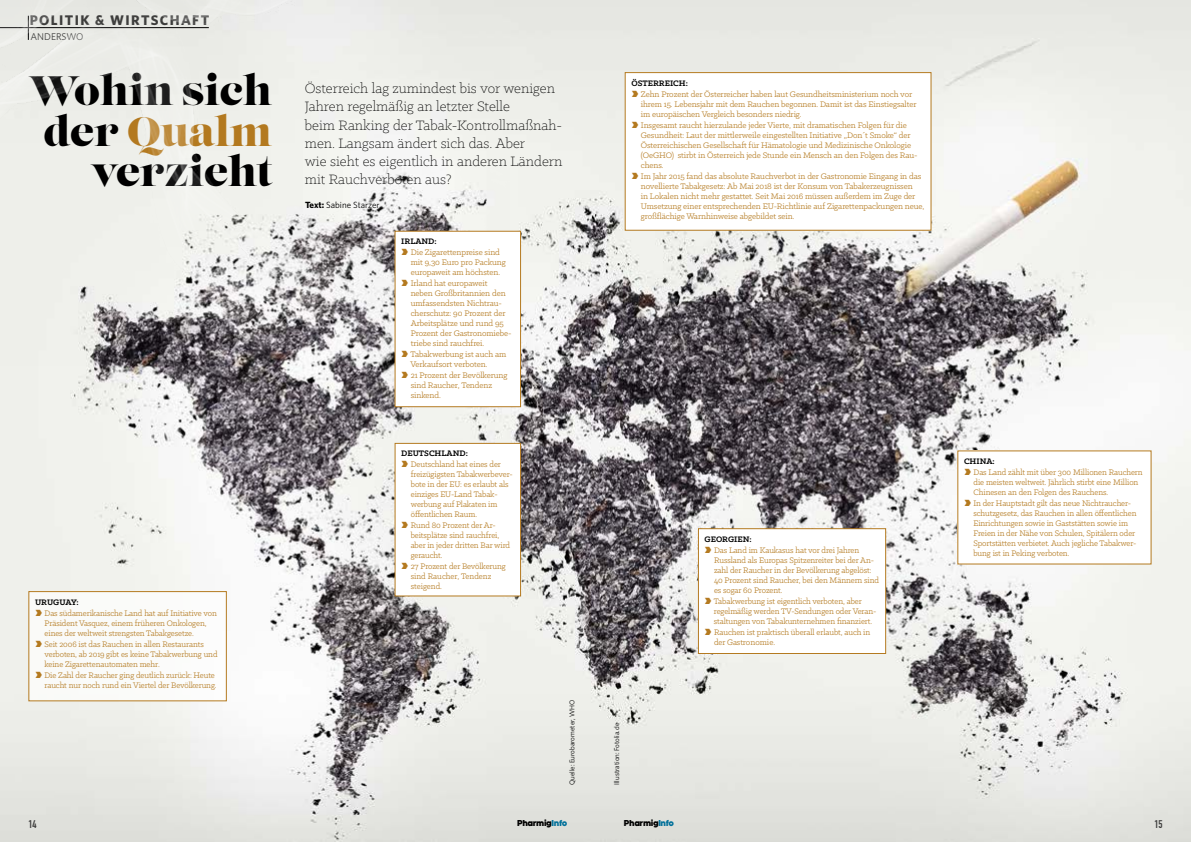
<style>
.page{position:relative;width:1191px;height:842px;background:#fff}
.page>*{position:absolute;margin:0;border:0;box-sizing:border-box;transform-origin:0 0}
.t1{font:41px/40px "Lust";color:#000;text-align:right}
.t2{font:300 15.3px/18.3px "Klinic Slab";color:#000}
.t3{font:700 14px "Whitney";letter-spacing:.1em;color:#3c3c3b}
.t4{font:11px "DIN Engschrift";color:#3c3c3b}
.t5{font:9.8px "Whitney";color:#3c3c3b}
.t6{font:9px/10px "Klinic Slab";letter-spacing:-.01em;color:#b47a20}
.t7{font:9px "Whitney";color:#000}
.t8{font:800 8px "Kessel 105";letter-spacing:-.05em;color:#000}
.t9{font:7px "Whitney";color:#000}
.s1{color:#b47a20}
.s2{font-weight:700;color:#000}
.s3{font-weight:700}
.s4{color:#00709a}
</style>
<div class="page">
<img style="left:0;top:0;width:1191px;height:842px">
<div style="left:29px;top:592px;width:197px;height:109px;background:#fff"></div>
<div style="left:28px;top:591px;width:199px;height:110px;border:1px solid #b47a20"></div>
<div style="left:957px;top:451px;width:194px;height:113px;background:#fff"></div>
<img style="left:0;top:0;width:509px;height:366px">
<div style="left:395px;top:231px;width:125px;height:176px;background:#fff"></div>
<div style="left:394px;top:231px;width:127px;height:176px;border:1px solid #b47a20"></div>
<div style="left:395px;top:443px;width:125px;height:153px;background:#fff"></div>
<div style="left:394px;top:443px;width:127px;height:153px;border:1px solid #b47a20"></div>
<div style="left:698px;top:529px;width:187px;height:124px;background:#fff"></div>
<div style="left:698px;top:528px;width:188px;height:126px;border:1px solid #b47a20"></div>
<div style="left:625px;top:73px;width:306px;height:157px;background:#fff"></div>
<div style="left:624px;top:72px;width:307px;height:159px;border:1px solid #b47a20"></div>
<h3 class="t3" style="left:30px;top:11px;width:181px">POLITIK &amp; WIRTSCHAFT</h3>
<p class="t5" style="left:30px;top:30px;width:55px">ANDERSWO</p>
<h1 class="t1" style="left:28px;top:73px;width:245px">Wohin sich der <span class="s1">Qualm </span>verzieht</h1>
<p class="t6" style="left:35px;top:596px;width:183px;line-height:11px"><span class="s2">URUGUAY:<br></span>❱Das südamerikanische Land hat auf Initiative von</p>
<p class="t6" style="left:45px;top:617px;width:163px">Präsident Vasquez, einem früheren Onkologen, eines der weltweit strengsten Tabakgesetze.</p>
<p class="t6" style="left:44px;top:638px;width:175px;text-indent:-9px">❱ Seit 2006 ist das Rauchen in allen Restaurants verboten, ab 2019 gibt es keine Tabakwerbung und keine Zigarettenautomaten mehr.</p>
<p class="t6" style="left:35px;top:669px;width:183px;text-align:right">❱Die Zahl der Raucher ging deutlich zurück: Heute raucht nur noch rund ein Viertel der Bevölkerung.</p>
<h2 class="t2" style="left:305px;top:79px;width:259px">Österreich lag zumindest bis vor wenigen Jahren regelmäßig an letzter Stelle<br>beim Ranking der Tabak-Kontrollmaßnah&shy;men. Langsam ändert sich das. Aber<br>wie sieht es eigentlich in anderen Ländern mit Rauchverboten aus?</h2>
<p class="t7" style="left:305px;top:199px;width:76px"><span class="s3">Text:</span> Sabine Starzer</p>
<p class="t6" style="left:401px;top:236px;width:100px;line-height:11px"><span class="s2">IRLAND:<br></span>❱Die Zigarettenpreise sind</p>
<p class="t6" style="left:411px;top:257px;width:97px">mit 9,30 Euro pro Packung europaweit am höchsten.</p>
<p class="t6" style="left:411px;top:278px;width:102px;text-indent:-9px">❱ Irland hat europaweit neben Großbritannien den umfassendsten Nichtrau&shy;cherschutz: 90 Prozent der<br>Arbeitsplätze und rund 95<br>Prozent der Gastronomiebe&shy;triebe sind rauchfrei.</p>
<p class="t6" style="left:410px;top:349px;width:97px;text-indent:-9px">❱Tabakwerbung ist auch am<br>Verkaufsort verboten.</p>
<p class="t6" style="left:411px;top:370px;width:98px;text-indent:-9px">❱ 21 Prozent der Bevölkerung sind Raucher, Tendenz sinkend.</p>
<p class="t6" style="left:401px;top:448px;width:101px;line-height:11px"><span class="s2">DEUTSCHLAND: </span>❱Deutschland hat eines der</p>
<p class="t6" style="left:411px;top:469px;width:103px">freizügigsten Tabakwerbever&shy;bote in der EU: es erlaubt als einziges EU-Land Tabak&shy;werbung auf Plakaten im öffentlichen Raum.</p>
<p class="t6" style="left:411px;top:520px;width:101px;text-indent:-9px">❱Rund 80 Prozent der Ar&shy;beitsplätze sind rauchfrei, aber in jeder dritten Bar wird geraucht.</p>
<p class="t6" style="left:411px;top:561px;width:97px;text-indent:-9px">❱ 27 Prozent der Bevölkerung sind Raucher, Tendenz steigend.</p>
<p class="t9" style="left:567px;top:785px;width:87px;rotate:-90deg">Quelle: Eurobarometer, WHO</p>
<p class="t6" style="left:631px;top:77px;width:282px;line-height:11px"><span class="s2">ÖSTERREICH:<br></span>❱ Zehn Prozent der Österreicher haben laut Gesundheitsministerium noch vor</p>
<p class="t6" style="left:641px;top:98px;width:277px">ihrem 15. Lebensjahr mit dem Rauchen begonnen. Damit ist das Einstiegsalter im europäischen Vergleich besonders niedrig.</p>
<p class="t6" style="left:641px;top:119px;width:278px;text-indent:-9px">❱ Insgesamt raucht hierzulande jeder Vierte, mit dramatischen Folgen für die Gesundheit: Laut der mittlerweile eingestellten Initiative „Don´t Smoke“ der Österreichischen Gesellschaft für Hämatologie und Medizinische Onkologie (OeGHO) stirbt in Österreich jede Stunde ein Mensch an den Folgen des Rau&shy;chens.</p>
<p class="t6" style="left:641px;top:170px;width:285px;text-indent:-9px">❱ Im Jahr 2015 fand das absolute Rauchverbot in der Gastronomie Eingang in das novellierte Tabakgesetz: Ab Mai 2018 ist der Konsum von Tabakerzeugnissen<br>in Lokalen nicht mehr gestattet. Seit Mai 2016 müssen außerdem im Zuge der Umsetzung einer entsprechenden EU-Richtlinie auf Zigarettenpackungen neue, großflächige Warnhinweise abgebildet sein.</p>
<p class="t9" style="left:612px;top:785px;width:64px;rotate:-90deg">Illustration: Fotolia.de</p>
<p class="t6" style="left:704px;top:533px;width:156px;line-height:11px"><span class="s2">GEORGIEN:<br></span>❱Das Land im Kaukasus hat vor drei Jahren</p>
<p class="t6" style="left:714px;top:555px;width:167px">Russland als Europas Spitzenreiter bei der An&shy;zahl der Raucher in der Bevölkerung abgelöst:<br>40 Prozent sind Raucher, bei den Männern sind es sogar 60 Prozent.</p>
<p class="t6" style="left:714px;top:596px;width:164px;text-indent:-9px">❱Tabakwerbung ist eigentlich verboten, aber regelmäßig werden TV-Sendungen oder Veran&shy;staltungen von Tabakunternehmen finanziert.</p>
<p class="t6" style="left:714px;top:627px;width:158px;text-indent:-9px">❱Rauchen ist praktisch überall erlaubt, auch in der Gastronomie.</p>
<p class="t6" style="left:964px;top:455px;width:180px;line-height:11px"><span class="s2">CHINA:<br></span>❱Das Land zählt mit über 300 Millionen Rauchern</p>
<p class="t6" style="left:973px;top:477px;width:166px">die meisten weltweit. Jährlich stirbt eine Million<br>Chinesen an den Folgen des Rauchens.</p>
<p class="t6" style="left:973px;top:498px;width:165px;text-indent:-9px">❱ In der Hauptstadt gilt das neue Nichtraucher&shy;schutzgesetz, das Rauchen in allen öffentlichen Einrichtungen sowie in Gaststätten sowie im Freien in der Nähe von Schulen, Spitälern oder Sportstätten verbietet. Auch jegliche Tabakwer&shy;bung ist in Peking verboten.</p>
<p class="t4" style="left:28px;top:817px;width:10px">14</p>
<p class="t8" style="left:517px;top:818px;width:52px">Pharmig<span class="s4">Info</span></p>
<p class="t8" style="left:624px;top:818px;width:52px">Pharmig<span class="s4">Info</span></p>
<p class="t4" style="left:1154px;top:817px;width:10px">15</p>
</div>
